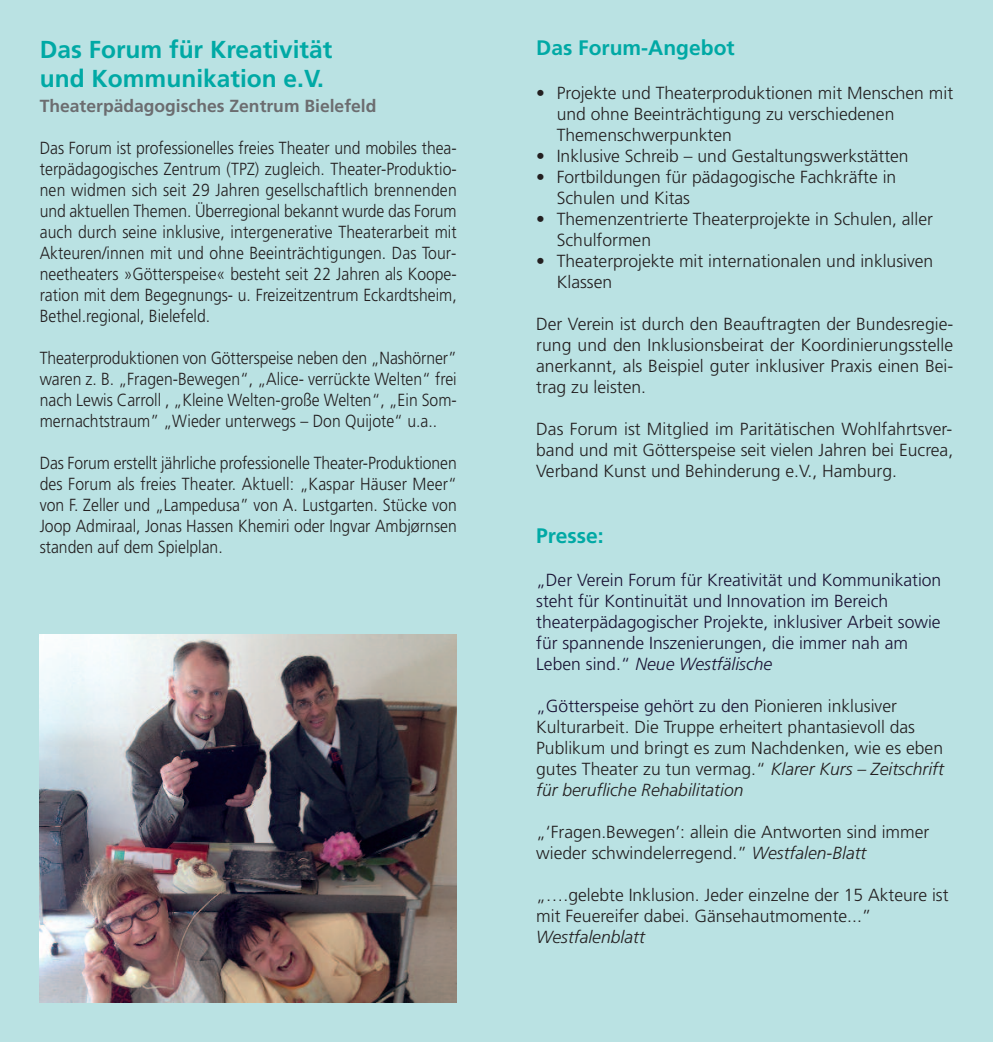
<style>
.page{position:relative;width:993px;height:1042px;background:#fff}
.page>*{position:absolute;margin:0;border:0;box-sizing:border-box;transform-origin:0 0}
.t1{font:700 24.5px/29.4px "Frutiger";color:#00a9a5}
.t2{font:700 21px "Frutiger";color:#00a9a5}
.t3{font:300 17.5px/21px "Frutiger";color:#231f20}
.t4{font:300 17.5px/21px "Frutiger";color:#231f20;text-align:justify;scale:.9 1}
.t5{font:300 17.5px/21px "Frutiger";color:#191234}
.t6{font:700 17.5px "Frutiger";color:#6c6d70}
.t7{font:italic 300 17.5px "Frutiger";color:#231f20}
.s1{font-style:italic}
.s2{color:#191234}
</style>
<div class="page">
<div style="left:0;top:0;width:992px;height:1042px;background:#bae2e3"></div>
<img style="left:40px;top:635px;width:416px;height:367px">
<h1 class="t1" style="left:40px;top:37px;width:294px">Das Forum für Kreativität und Kommunikation e.V.</h1>
<p class="t6" style="left:40px;top:98px;width:338px">Theaterpädagogisches Zentrum Bielefeld</p>
<p class="t4" style="left:40px;top:138px;width:464px">Das Forum ist professionelles freies Theater und mobiles thea&shy;terpädagogisches Zentrum (TPZ) zugleich. Theater-Produktio&shy;nen widmen sich seit 29 Jahren gesellschaftlich brennenden und aktuellen Themen. Überregional bekannt wurde das Forum auch durch seine inklusive, intergenerative Theaterarbeit mit Akteuren/innen mit und ohne Beeinträchtigungen. Das Tour&shy;neetheaters »Götterspeise« besteht seit 22 Jahren als Koope&shy;ration mit dem Begegnungs- u. Freizeitzentrum Eckardtsheim, Bethel.regional, Bielefeld.</p>
<p class="t4" style="left:40px;top:348px;width:464px">Theaterproduktionen von Götterspeise neben den „Nashörner” waren z. B. „Fragen-Bewegen“, „Alice- verrückte Welten“ frei nach Lewis Carroll , „Kleine Welten-große Welten“, „Ein Som&shy;mernachtstraum” „Wieder unterwegs – Don Quijote“ u.a..</p>
<p class="t4" style="left:40px;top:453px;width:464px">Das Forum erstellt jährliche professionelle Theater-Produktionen des Forum als freies Theater. Aktuell: „Kaspar Häuser Meer“ von F. Zeller und „Lampedusa” von A. Lustgarten. Stücke von Joop Admiraal, Jonas Hassen Khemiri oder Ingvar Ambjørnsen standen auf dem Spielplan.</p>
<p class="t2" style="left:536px;top:40px;width:200px">Das Forum-Angebot</p>
<p class="t3" style="left:556px;top:84px;width:398px;text-indent:-21px">• Projekte und Theaterproduktionen mit Menschen mit und ohne Beeinträchtigung zu verschiedenen<br>Themenschwerpunkten</p>
<p class="t3" style="left:536px;top:147px;width:374px">• Inklusive Schreib – und Gestaltungswerkstätten</p>
<p class="t3" style="left:556px;top:168px;width:341px;text-indent:-21px">• Fortbildungen für pädagogische Fachkräfte in<br>Schulen und Kitas</p>
<p class="t3" style="left:556px;top:210px;width:377px;text-indent:-21px">• Themenzentrierte Theaterprojekte in Schulen, aller<br>Schulformen</p>
<p class="t3" style="left:556px;top:252px;width:378px;text-indent:-21px">• Theaterprojekte mit internationalen und inklusiven<br>Klassen</p>
<p class="t3" style="left:536px;top:315px;width:418px;text-align:justify">Der Verein ist durch den Beauftragten der Bundesregie&shy;rung und den Inklusionsbeirat der Koordinierungsstelle anerkannt, als Beispiel guter inklusiver Praxis einen Bei&shy;trag zu leisten.</p>
<p class="t3" style="left:536px;top:420px;width:418px;text-align:justify">Das Forum ist Mitglied im Paritätischen Wohlfahrtsver&shy;band und mit Götterspeise seit vielen Jahren bei Eucrea, Verband Kunst und Behinderung e.V., Hamburg.</p>
<p class="t2" style="left:536px;top:527px;width:69px">Presse:</p>
<p class="t5" style="left:536px;top:571px;width:406px">„Der Verein Forum für Kreativität und Kommunikation steht für Kontinuität und Innovation im Bereich theaterpädagogischer Projekte, inklusiver Arbeit sowie für spannende Inszenierungen, die immer nah am Leben sind.“ <span class="s1">Neue Westfälische</span></p>
<p class="t3" style="left:536px;top:697px;width:409px"><span class="s2">„Götterspeise gehört zu den</span> Pionieren inklusiver Kulturarbeit. Die Truppe erheitert phantasievoll das Publikum und bringt es zum Nachdenken, wie es eben gutes Theater zu tun vermag.“ <span class="s1">Klarer Kurs – Zeitschrift für berufliche Rehabilitation</span></p>
<p class="t3" style="left:536px;top:823px;width:394px">„‘Fragen.Bewegen’: allein die Antworten sind immer wieder schwindelerregend.” <span class="s1">Westfalen-Blatt</span></p>
<p class="t3" style="left:536px;top:886px;width:413px">„….gelebte Inklusion. Jeder einzelne der 15 Akteure ist mit Feuereifer dabei. Gänsehautmomente...”</p>
<p class="t7" style="left:536px;top:930px;width:110px">Westfalenblatt</p>
</div>
